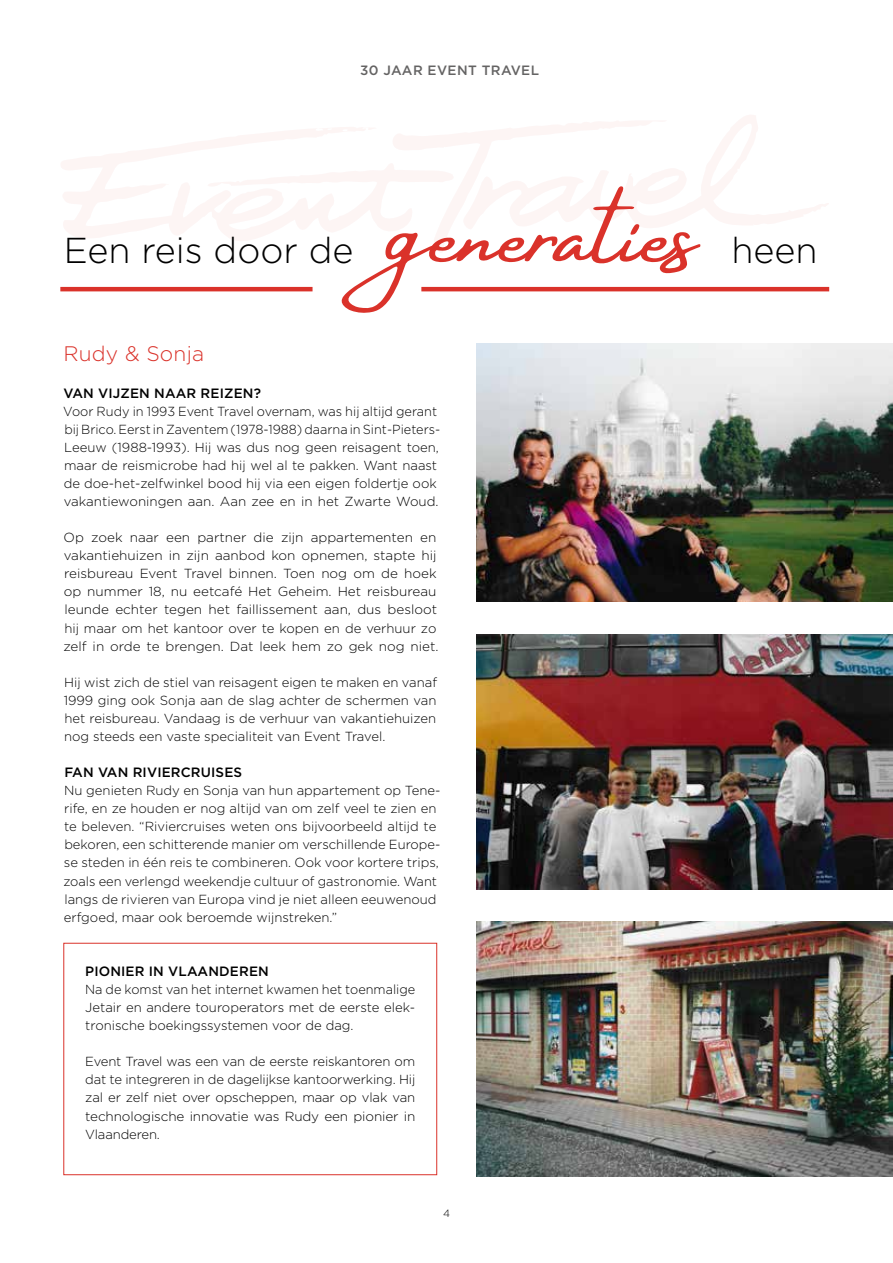
<style>
.page{position:relative;width:893px;height:1263px;background:#fff}
.page>*{position:absolute;margin:0;border:0;box-sizing:border-box;transform-origin:0 0}
.t1{font:108px "Amsterdam Four ttf";color:#da322a}
.t2{font:300 36px "Gotham";color:#000}
.t3{font:300 21px "Gotham";letter-spacing:.01em;color:#da322a}
.t4{font:500 13.5px "Gotham";letter-spacing:.01em;color:#000}
.t5{font:500 13.5px "Gotham";letter-spacing:.03em;color:#646363}
.t6{font:300 13.2px/18px "Gotham";color:#000}
.t7{font:300 10.5px "Gotham";color:#000}
</style>
<div class="page">
<svg style="left:434px;top:115px;width:394px;height:137px"></svg>
<svg style="left:61px;top:126px;width:393px;height:117px"></svg>
<img style="left:476px;top:922px;width:417px;height:255px">
<img style="left:476px;top:343px;width:417px;height:259px">
<img style="left:476px;top:634px;width:417px;height:255px">
<div style="left:64px;top:943px;width:373px;height:232px;border:1px solid #da322a"></div>
<hr style="left:60px;top:287px;width:253px;height:4px;background:#da322a">
<hr style="left:421px;top:287px;width:408px;height:4px;background:#da322a">
<p class="t5" style="left:360px;top:61px;width:181px">30 JAAR EVENT TRAVEL</p>
<h1 class="t1" style="left:387px;top:173px;width:312px">generaties</h1>
<h2 class="t2" style="left:64px;top:228px;width:291px">Een reis door de</h2>
<h2 class="t2" style="left:731px;top:227px;width:88px">heen</h2>
<h3 class="t3" style="left:63px;top:341px;width:142px">Rudy &amp; Sonja</h3>
<p class="t4" style="left:63px;top:384px;width:199px">VAN VIJZEN NAAR REIZEN?</p>
<p class="t6" style="left:63px;top:402px;width:378px">Voor Rudy in 1993 Event Travel overnam, was hij altijd gerant bij Brico. Eerst in Zaventem (1978-1988) daarna in Sint-Pieters-Leeuw (1988-1993). Hij was dus nog geen reisagent toen, maar de reismicrobe had hij wel al te pakken. Want naast de doe-het-zelfwinkel bood hij via een eigen foldertje ook vakantiewoningen aan. Aan zee en in het Zwarte Woud.</p>
<p class="t6" style="left:63px;top:528px;width:377px">Op zoek naar een partner die zijn appartementen en vakantiehuizen in zijn aanbod kon opnemen, stapte hij reisbureau Event Travel binnen. Toen nog om de hoek op nummer 18, nu eetcafé Het Geheim. Het reisbureau leunde echter tegen het faillissement aan, dus besloot hij maar om het kantoor over te kopen en de verhuur zo zelf in orde te brengen. Dat leek hem zo gek nog niet.</p>
<p class="t6" style="left:64px;top:673px;width:375px;text-align:justify">Hij wist zich de stiel van reisagent eigen te maken en vanaf 1999 ging ook Sonja aan de slag achter de schermen van het reisbureau. Vandaag is de verhuur van vakantiehuizen nog steeds een vaste specialiteit van Event Travel.</p>
<p class="t4" style="left:64px;top:763px;width:179px">FAN VAN RIVIERCRUISES</p>
<p class="t6" style="left:63px;top:781px;width:379px">Nu genieten Rudy en Sonja van hun appartement op Tene&shy;rife, en ze houden er nog altijd van om zelf veel te zien en te beleven. “Riviercruises weten ons bijvoorbeeld altijd te bekoren, een schitterende manier om verschillende Europe&shy;se steden in één reis te combineren. Ook voor kortere trips, zoals een verlengd weekendje cultuur of gastronomie. Want langs de rivieren van Europa vind je niet alleen eeuwenoud erfgoed, maar ook beroemde wijnstreken.”</p>
<p class="t4" style="left:85px;top:962px;width:185px">PIONIER IN VLAANDEREN</p>
<p class="t6" style="left:85px;top:980px;width:332px;text-align:justify">Na de komst van het internet kwamen het toenmalige Jetair en andere touroperators met de eerste elek&shy;tronische boekingssystemen voor de dag.</p>
<p class="t6" style="left:85px;top:1052px;width:332px;text-align:justify">Event Travel was een van de eerste reiskantoren om dat te integreren in de dagelijkse kantoorwerking. Hij zal er zelf niet over opscheppen, maar op vlak van technologische innovatie was Rudy een pionier in Vlaanderen.</p>
<p class="t7" style="left:443px;top:1207px;width:8px">4</p>
</div>
